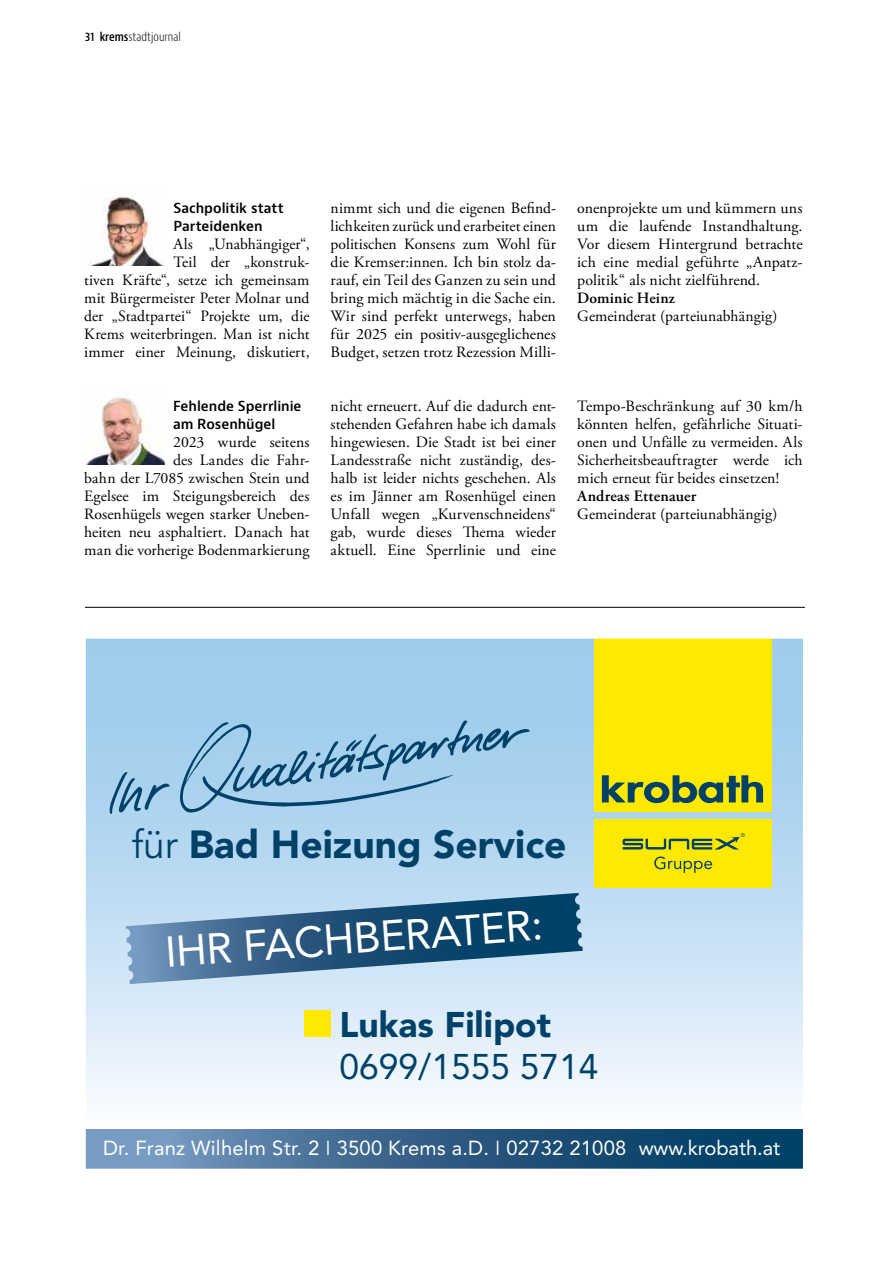
<style>
.page{position:relative;width:893px;height:1263px;background:#fff}
.page>*{position:absolute;margin:0;border:0;box-sizing:border-box;transform-origin:0 0}
.t1{font:42.75px "Avenir LT Std";color:#fff}
.t2{font:900 39px "Avenir LT Std";color:#004168}
.t3{font:35.4px "Avenir LT Std";color:#004168}
.t4{font:900 35.4px "Avenir LT Std";color:#004168}
.t5{font:20.25px "Avenir LT Std";letter-spacing:.01em;color:#fff}
.t6{font:15.75px/18px "Adobe Garamond Pro";letter-spacing:.005em;color:#000;text-align:justify}
.t7{font:600 15.75px "Adobe Garamond Pro";letter-spacing:.01em;color:#000}
.t8{font:600 13.5px/18px "Bernino Sans";color:#000}
.t9{font:300 condensed 12px "Bernino Sans";color:#000}
.s1{font-weight:600}
.s2{font-weight:400}
.s3{font-weight:300}
</style>
<div class="page">
<img style="left:90px;top:197px;width:74px;height:69px">
<img style="left:86px;top:397px;width:79px;height:68px">
<hr style="left:85px;top:607px;width:720px;height:1px;background:#000">
<div style="left:85px;top:639px;width:719px;height:493px;background:linear-gradient(to bottom,#92c6e9,#f0f5fb)"></div>
<svg style="left:87px;top:1129px;width:714px;height:38px;background:#36648b"></svg>
<svg style="left:126px;top:893px;width:457px;height:91px;background:#628baa"></svg>
<div style="left:305px;top:1010px;width:26px;height:26px;background:#ffe900"></div>
<svg style="left:110px;top:772px;width:60px;height:42px;background:#84b2d1"></svg>
<svg style="left:179px;top:720px;width:351px;height:93px;background:#90bddb"></svg>
<div style="left:594px;top:638px;width:177px;height:174px;background:#ffe900"></div>
<svg style="left:602px;top:775px;width:161px;height:28px"></svg>
<div style="left:594px;top:819px;width:177px;height:68px;background:#ffe900"></div>
<svg style="left:654px;top:856px;width:58px;height:17px"></svg>
<svg style="left:623px;top:833px;width:122px;height:16px"></svg>
<p class="t9" style="left:85px;top:29px;width:97px"><span class="s1">31 krems</span>stadtjournal</p>
<p class="t8" style="left:173px;top:200px;width:112px">Sachpolitik statt<br>Parteidenken</p>
<p class="t6" style="left:84px;top:236px;width:227px;text-align:right">Als „Unabhängiger“,<br>Teil der „konstruk-<br>tiven Kräfte“, setze ich gemeinsam mit Bürgermeister Peter Molnar und der „Stadtpartei“ Projekte um, die<br>Krems weiterbringen. Man ist nicht immer einer Meinung, diskutiert,</p>
<p class="t8" style="left:173px;top:398px;width:130px">Fehlende Sperrlinie am Rosenhügel</p>
<p class="t6" style="left:84px;top:434px;width:227px;text-align:right">2023 wurde seitens<br>des Landes die Fahr-<br>bahn der L7085 zwischen Stein und<br>Egelsee im Steigungsbereich des<br>Rosenhügels wegen starker Uneben&shy;heiten neu asphaltiert. Danach hat man die vorherige Bodenmarkierung</p>
<p class="t6" style="left:331px;top:200px;width:227px">nimmt sich und die eigenen Befind&shy;lichkeiten zurück und erarbeitet einen politischen Konsens zum Wohl für die Kremser:innen. Ich bin stolz da&shy;rauf, ein Teil des Ganzen zu sein und bring mich mächtig in die Sache ein.<br>Wir sind perfekt unterwegs, haben für 2025 ein positiv-ausgeglichenes Budget, setzen trotz Rezession Milli-</p>
<p class="t6" style="left:577px;top:200px;width:227px">onenprojekte um und kümmern uns um die laufende Instandhaltung.<br>Vor diesem Hintergrund betrachte ich eine medial geführte „Anpatz&shy;politik“ als nicht zielführend.</p>
<p class="t7" style="left:577px;top:289px;width:99px">Dominic Heinz</p>
<p class="t6" style="left:577px;top:308px;width:202px">Gemeinderat (parteiunabhängig)</p>
<p class="t6" style="left:331px;top:398px;width:227px">nicht erneuert. Auf die dadurch ent&shy;stehenden Gefahren habe ich damals hingewiesen. Die Stadt ist bei einer Landesstraße nicht zuständig, des&shy;halb ist leider nichts geschehen. Als es im Jänner am Rosenhügel einen Unfall wegen „Kurvenschneidens“ gab, wurde dieses Thema wieder aktuell. Eine Sperrlinie und eine</p>
<p class="t6" style="left:577px;top:398px;width:227px">Tempo-Beschränkung auf 30 km/h könnten helfen, gefährliche Situati&shy;onen und Unfälle zu vermeiden. Als Sicherheitsbeauftragter werde ich mich erneut für beides einsetzen!</p>
<p class="t7" style="left:577px;top:487px;width:120px">Andreas Ettenauer</p>
<p class="t6" style="left:577px;top:506px;width:202px">Gemeinderat (parteiunabhängig)</p>
<h2 class="t2" style="left:132px;top:821px;width:436px"><span class="s2">für</span> Bad Heizung Service</h2>
<h1 class="t1" style="left:164px;top:927px;width:380px;rotate:-4deg">IHR FACHBERATER:</h1>
<h3 class="t4" style="left:340px;top:1003px;width:213px">Lukas Filipot</h3>
<h3 class="t3" style="left:340px;top:1046px;width:261px">0699/1555 5714</h3>
<p class="t5" style="left:103px;top:1136px;width:679px">Dr. Franz Wilhelm Str. 2 <span class="s3">I</span> 3500 Krems a.D. <span class="s3">I</span> 02732 21008 www.krobath.at</p>
</div>
